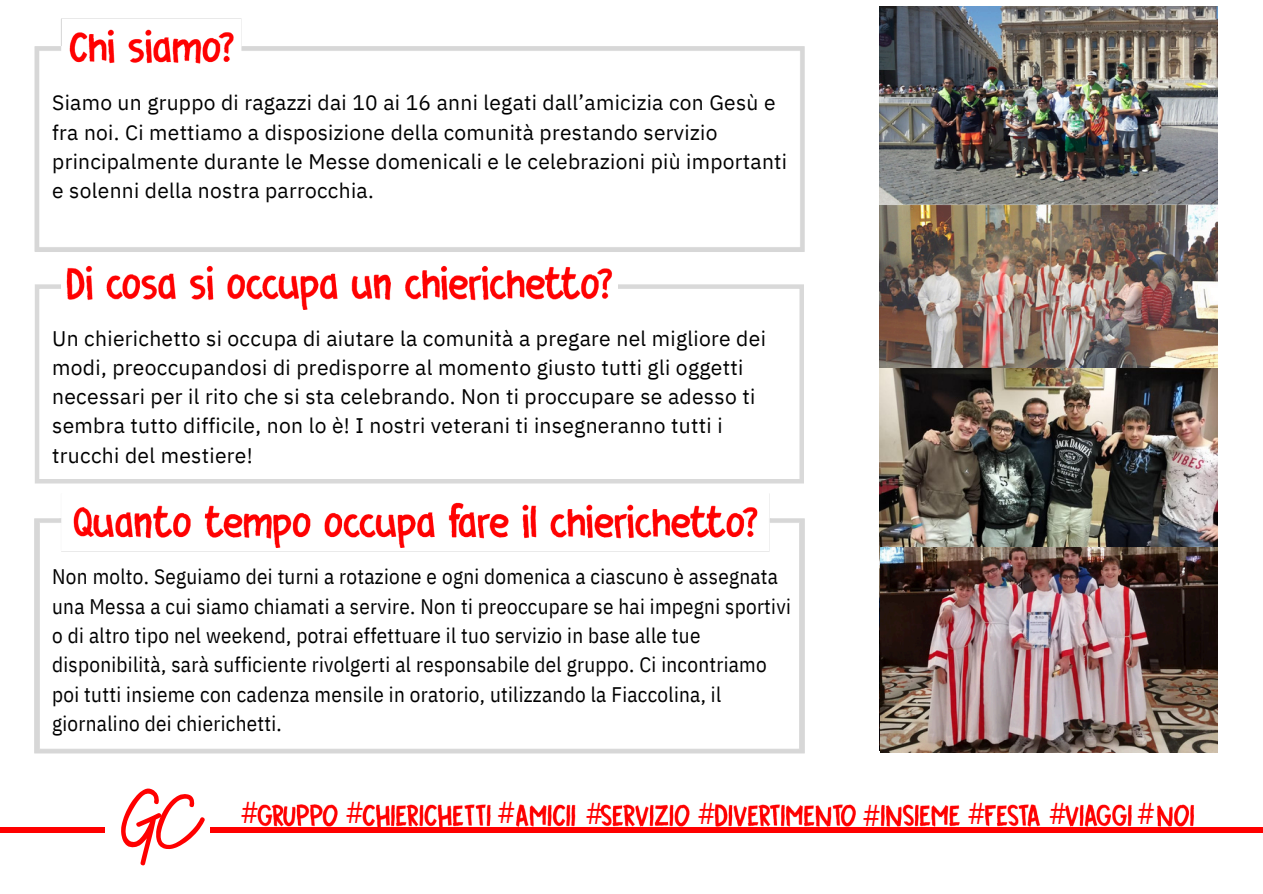
<style>
.page{position:relative;width:1263px;height:894px;background:#fff}
.page>*{position:absolute;margin:0;border:0;box-sizing:border-box;transform-origin:0 0}
.t1{font:91.2px "Bellaboo";color:#f00}
.t2{font:30px "IBM Plex Sans Cond";color:#f00}
.t3{font:21px/29.2px "IBM Plex Sans";letter-spacing:.015em;color:#000}
.t4{font:21px/29.2px "IBM Plex Sans Cond";letter-spacing:.015em;color:#000}
</style>
<div class="page">
<img style="left:34px;top:18px;width:771px;height:234px">
<div style="left:35px;top:284px;width:769px;height:199px;border:5px solid #d9d9d9"></div>
<div style="left:61px;top:255px;width:556px;height:59px;background:#fff"></div>
<img style="left:69px;top:23px;width:181px;height:50px">
<img style="left:66px;top:265px;width:563px;height:44px">
<img style="left:34px;top:494px;width:771px;height:260px">
<img style="left:73px;top:498px;width:701px;height:49px">
<img style="left:879px;top:7px;width:339px;height:743px">
<div style="left:0;top:826px;width:104px;height:6px;background:#f00"></div>
<div style="left:210px;top:826px;width:1053px;height:6px;background:#f00"></div>
<img style="left:257px;top:804px;width:103px;height:29px">
<img style="left:363px;top:804px;width:843px;height:23px">
<img style="left:879px;top:369px;width:339px;height:195px">
<img style="left:880px;top:547px;width:338px;height:204px">
<p class="t3" style="left:52px;top:88px;width:736px">Siamo un gruppo di ragazzi dai 10 ai 16 anni legati dall’amicizia con Gesù e fra noi. Ci mettiamo a disposizione della comunità prestando servizio principalmente durante le Messe domenicali e le celebrazioni più importanti e solenni della nostra parrocchia.</p>
<p class="t3" style="left:52px;top:323px;width:715px">Un chierichetto si occupa di aiutare la comunità a pregare nel migliore dei modi, preoccupandosi di predisporre al momento giusto tutti gli oggetti necessari per il rito che si sta celebrando. Non ti proccupare se adesso ti sembra tutto difficile, non lo è! I nostri veterani ti insegneranno tutti i trucchi del mestiere!</p>
<p class="t4" style="left:52px;top:562px;width:740px">Non molto. Seguiamo dei turni a rotazione e ogni domenica a ciascuno è assegnata una Messa a cui siamo chiamati a servire. Non ti preoccupare se hai impegni sportivi o di altro tipo nel weekend, potrai effettuare il tuo servizio in base alle tue disponibilità, sarà sufficiente rivolgerti al responsabile del gruppo. Ci incontriamo poi tutti insieme con cadenza mensile in oratorio, utilizzando la Fiaccolina, il giornalino dei chierichetti.</p>
<p class="t1" style="left:119px;top:755px;width:81px">GC</p>
<p class="t2" style="left:240px;top:792px;width:21px">#</p>
<p class="t2" style="left:345px;top:791px;width:21px">#</p>
<h1 class="t2" style="left:497px;top:791px;width:21px">#</h1>
<p class="t2" style="left:585px;top:793px;width:21px">#</p>
<p class="t2" style="left:697px;top:793px;width:21px">#</p>
<p class="t2" style="left:862px;top:794px;width:21px">#</p>
<p class="t2" style="left:967px;top:793px;width:21px">#</p>
<p class="t2" style="left:1048px;top:793px;width:21px">#</p>
<p class="t2" style="left:1137px;top:793px;width:21px">#</p>
</div>
